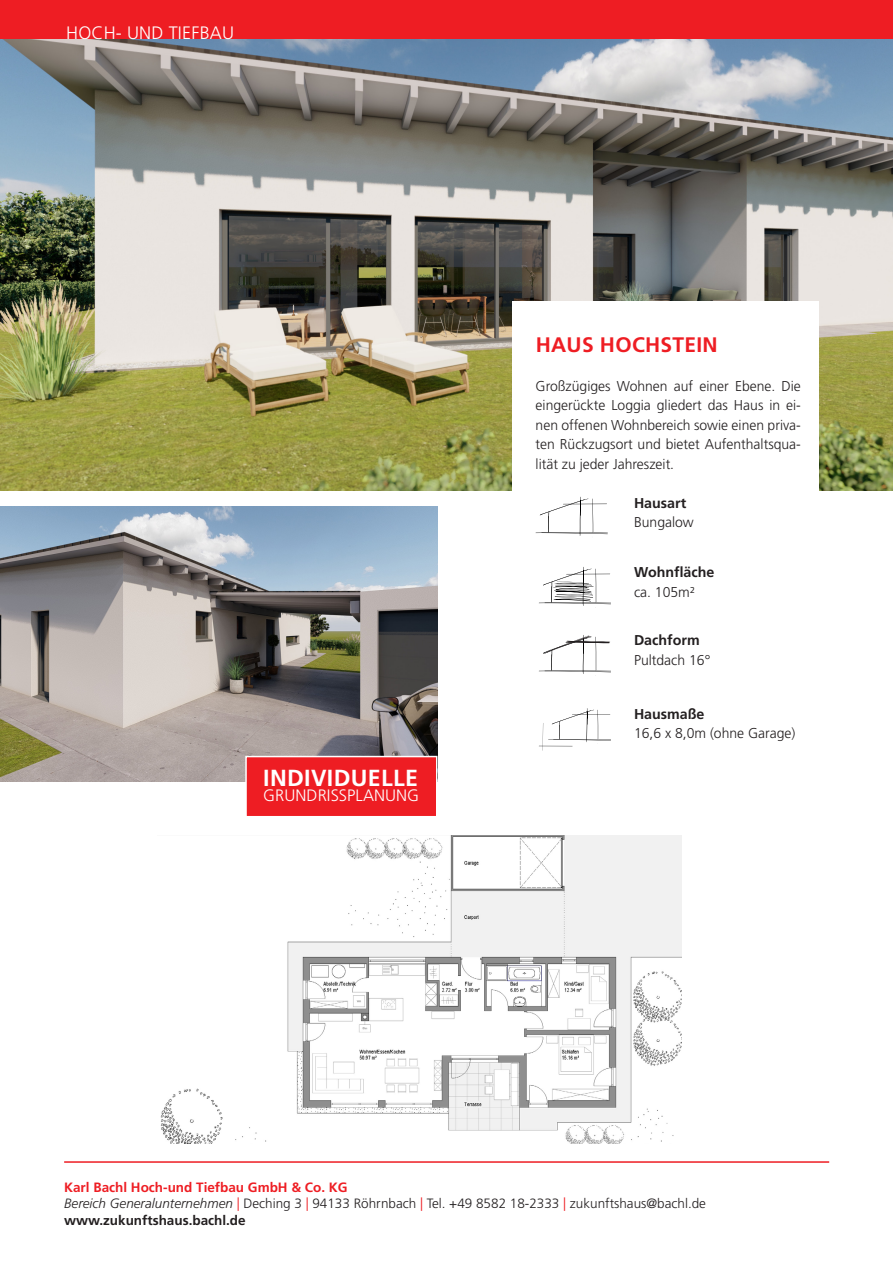
<style>
.page{position:relative;width:893px;height:1263px;background:#fff}
.page>*{position:absolute;margin:0;border:0;box-sizing:border-box;transform-origin:0 0}
.t1{font:700 23.25px "Frutiger CE";letter-spacing:.015em;color:#fff}
.t2{font:700 21px "Frutiger CE";letter-spacing:.015em;color:#ee1d23}
.t3{font:300 18px "Frutiger CE";letter-spacing:.015em;color:#fff}
.t4{font:300 16.5px "Frutiger CE";letter-spacing:.005em;color:#fff}
.t5{font:300 14.25px/19.5px "Frutiger CE";color:#231f20;text-align:justify}
.t6{font:700 14.25px "Frutiger CE";color:#231f20}
.t7{font:300 13.5px/16.2px "Frutiger CE";color:#231f20}
.s1{font-weight:700;color:#ee1d23}
.s2{font-style:italic}
.s3{color:#ee1d23}
.s4{font-weight:700}
</style>
<div class="page">
<img style="left:0;top:38px;width:893px;height:452px">
<hr style="left:64px;top:1161px;width:765px;height:2px;background:#ee1d23">
<img style="left:0;top:506px;width:437px;height:276px">
<img style="left:160px;top:836px;width:522px;height:307px">
<div style="left:245px;top:756px;width:192px;height:61px;background:#ee1d23;border:2px solid #fff"></div>
<div style="left:512px;top:302px;width:306px;height:330px;background:#fff"></div>
<div style="left:0;top:0;width:893px;height:38px;background:#ee1d23"></div>
<svg style="left:536px;top:497px;width:72px;height:39px"></svg>
<svg style="left:539px;top:567px;width:72px;height:41px"></svg>
<svg style="left:539px;top:635px;width:72px;height:41px"></svg>
<svg style="left:539px;top:708px;width:72px;height:43px"></svg>
<p class="t3" style="left:66px;top:22px;width:170px">HOCH- UND TIEFBAU</p>
<h1 class="t1" style="left:263px;top:764px;width:156px">INDIVIDUELLE</h1>
<p class="t4" style="left:263px;top:786px;width:157px">GRUNDRISSPLANUNG</p>
<h2 class="t2" style="left:536px;top:332px;width:184px">HAUS HOCHSTEIN</h2>
<p class="t5" style="left:536px;top:376px;width:267px">Großzügiges Wohnen auf einer Ebene. Die eingerückte Loggia gliedert das Haus in ei&shy;nen offenen Wohnbereich sowie einen priva&shy;ten Rückzugsort und bietet Aufenthaltsqua&shy;lität zu jeder Jahreszeit.</p>
<p class="t6" style="left:634px;top:494px;width:54px">Hausart</p>
<p class="t5" style="left:634px;top:512px;width:61px">Bungalow</p>
<p class="t6" style="left:634px;top:564px;width:82px">Wohnfläche</p>
<p class="t5" style="left:634px;top:582px;width:62px">ca. 105m²</p>
<p class="t6" style="left:634px;top:632px;width:67px">Dachform</p>
<p class="t5" style="left:634px;top:650px;width:78px">Pultdach 16°</p>
<p class="t6" style="left:634px;top:705px;width:72px">Hausmaße</p>
<p class="t5" style="left:634px;top:723px;width:163px">16,6 x 8,0m (ohne Garage)</p>
<p class="t7" style="left:64px;top:1179px;width:643px"><span class="s1">Karl Bachl Hoch-und Tiefbau GmbH &amp; Co. KG<br></span><span class="s2">Bereich Generalunternehmen</span> <span class="s3">|</span> Deching 3 <span class="s3">|</span> 94133 Röhrnbach <span class="s3">|</span> Tel. +49 8582 18-2333 <span class="s3">|</span> zukunftshaus@bachl.de <span class="s4">www.zukunftshaus.bachl.de</span></p>
</div>
